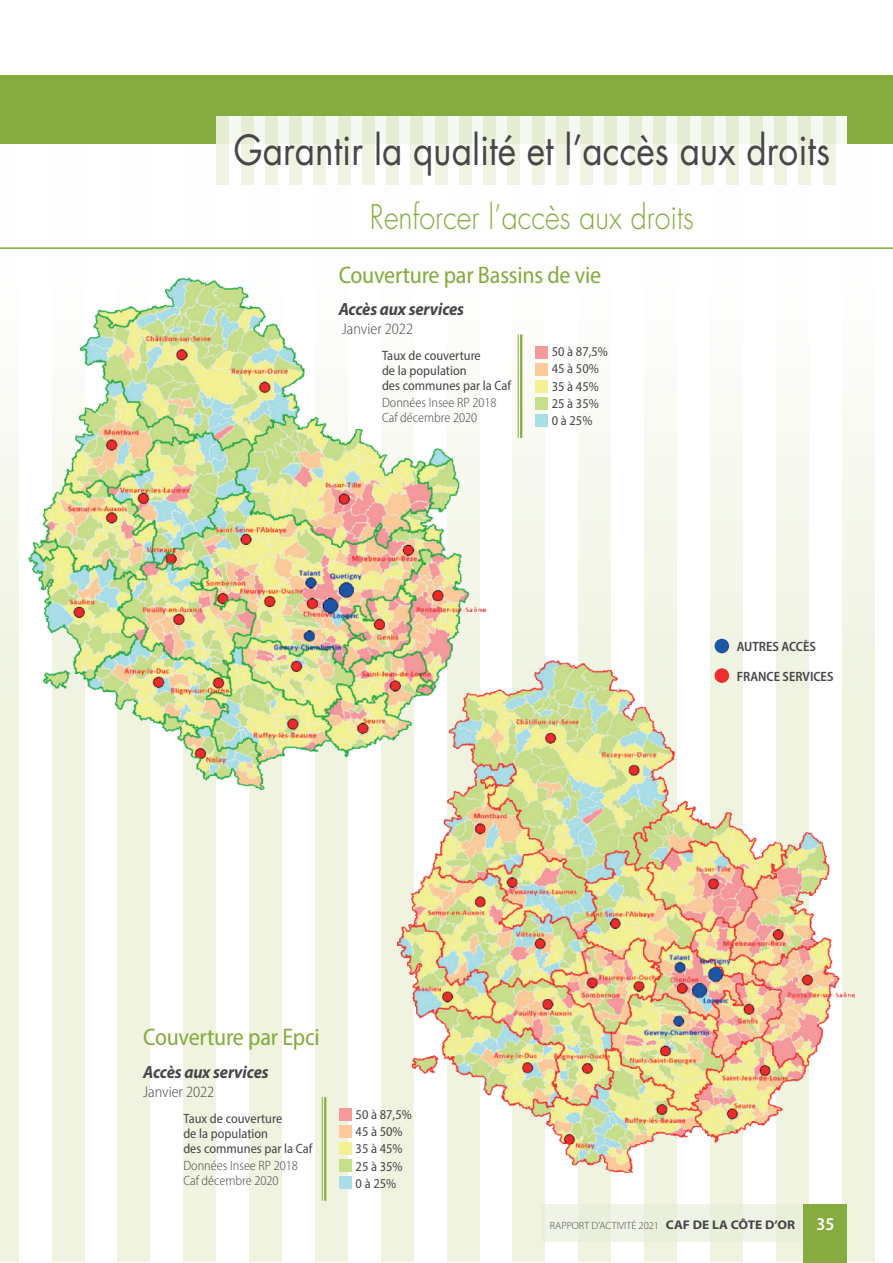
<style>
.page{position:relative;width:893px;height:1263px;background:#fff}
.page>*{position:absolute;margin:0;border:0;box-sizing:border-box;transform-origin:0 0}
.t1{font:40.5px "Futura Std";color:#464748;scale:.87 1}
.t2{font:300 33px "Futura Std";color:#86ab3e;scale:.87 1}
.t3{font:semi-condensed 24px "Myriad Pro";letter-spacing:-.01em;color:#85ab3e}
.t4{font:600 semi-condensed 18px "Myriad Pro";color:#fff}
.t5{font:italic 700 17.7px "Myriad Pro";letter-spacing:-.01em;color:#464748;scale:.93 1}
.t6{font:300 semi-condensed 15.75px "Myriad Pro";color:#464748}
.t7{font:semi-condensed 13.5px/17.2px "Myriad Pro";color:#464748}
.t8{font:300 semi-condensed 13.5px/15px "Myriad Pro";color:#464748}
.t9{font:600 semi-condensed 13.5px/29.5px "Myriad Pro";color:#464748}
.t10{font:300 10.5px "Myriad Pro";color:#464748}
.s1{font-weight:700;font-size:12.6px}
</style>
<div class="page">
<div style="left:0;top:144px;width:19px;height:1118px;background:linear-gradient(to bottom,#fdfdfb,#ebf0d7)"></div>
<div style="left:52px;top:789px;width:33px;height:473px;background:#eff3e0"></div>
<div style="left:118px;top:789px;width:32px;height:473px;background:#eff3e0"></div>
<div style="left:183px;top:789px;width:33px;height:473px;background:#eff3e0"></div>
<svg style="left:249px;top:184px;width:33px;height:1078px;fill:#eff3e0"></svg>
<svg style="left:315px;top:184px;width:33px;height:1078px;fill:#eff3e0"></svg>
<svg style="left:381px;top:184px;width:33px;height:1078px;fill:#eff3e0"></svg>
<svg style="left:447px;top:184px;width:33px;height:1078px"></svg>
<svg style="left:512px;top:184px;width:33px;height:1078px"></svg>
<svg style="left:578px;top:184px;width:33px;height:1078px;fill:#f8f9f1"></svg>
<svg style="left:644px;top:184px;width:33px;height:1078px;fill:#f8f9f1"></svg>
<svg style="left:710px;top:184px;width:33px;height:1078px;fill:#f8f9f1"></svg>
<svg style="left:776px;top:184px;width:33px;height:1078px;fill:#f8f9f1"></svg>
<div style="left:842px;top:144px;width:33px;height:1118px;background:linear-gradient(to bottom,#fdfdfb,#eaf0d7)"></div>
<div style="left:0;top:75px;width:893px;height:69px;background:#86ab3e"></div>
<svg style="left:229px;top:116px;width:618px;height:68px"></svg>
<svg style="left:217px;top:116px;width:12px;height:68px"></svg>
<svg style="left:241px;top:116px;width:12px;height:68px"></svg>
<svg style="left:265px;top:116px;width:12px;height:68px"></svg>
<svg style="left:289px;top:116px;width:13px;height:68px"></svg>
<svg style="left:314px;top:116px;width:12px;height:68px"></svg>
<svg style="left:338px;top:116px;width:12px;height:68px"></svg>
<svg style="left:362px;top:116px;width:12px;height:68px"></svg>
<svg style="left:386px;top:116px;width:13px;height:68px"></svg>
<svg style="left:411px;top:116px;width:12px;height:68px"></svg>
<svg style="left:435px;top:116px;width:12px;height:68px"></svg>
<svg style="left:459px;top:116px;width:12px;height:68px"></svg>
<svg style="left:483px;top:116px;width:13px;height:68px"></svg>
<svg style="left:508px;top:116px;width:12px;height:68px"></svg>
<svg style="left:532px;top:116px;width:12px;height:68px"></svg>
<svg style="left:556px;top:116px;width:12px;height:68px"></svg>
<svg style="left:580px;top:116px;width:13px;height:68px"></svg>
<svg style="left:605px;top:116px;width:12px;height:68px"></svg>
<svg style="left:629px;top:116px;width:12px;height:68px"></svg>
<svg style="left:653px;top:116px;width:12px;height:68px"></svg>
<svg style="left:678px;top:116px;width:12px;height:68px"></svg>
<svg style="left:702px;top:116px;width:12px;height:68px"></svg>
<svg style="left:726px;top:116px;width:12px;height:68px"></svg>
<svg style="left:750px;top:116px;width:12px;height:68px"></svg>
<svg style="left:775px;top:116px;width:12px;height:68px"></svg>
<svg style="left:799px;top:116px;width:12px;height:68px"></svg>
<svg style="left:823px;top:116px;width:12px;height:68px"></svg>
<div style="left:541px;top:1205px;width:263px;height:37px;background:linear-gradient(to right,#eef2e3,#ecf1df)"></div>
<div style="left:803px;top:1205px;width:44px;height:58px;background:#86ab3e"></div>
<hr style="left:0;top:247px;width:893px;height:2px;background:#86ab3e">
<img style="left:29px;top:277px;width:456px;height:512px">
<div style="left:715px;top:639px;width:14px;height:14px;background:#1e56a6;border-radius:50%"></div>
<img style="left:398px;top:661px;width:457px;height:512px">
<div style="left:339px;top:1109px;width:13px;height:12px;background:#f69a9b"></div>
<div style="left:339px;top:1126px;width:13px;height:12px;background:#fccb99"></div>
<div style="left:339px;top:1143px;width:13px;height:12px;background:#f2f193"></div>
<div style="left:339px;top:1160px;width:13px;height:12px;background:#c7de8b"></div>
<div style="left:339px;top:1177px;width:13px;height:12px;background:#aadee7"></div>
<hr style="left:324px;top:1097px;width:2px;height:104px;background:#86ab3e">
<hr style="left:322px;top:1097px;width:1px;height:104px;background:#86ab3e">
<div style="left:535px;top:346px;width:13px;height:12px;background:#f69a9b"></div>
<div style="left:535px;top:363px;width:13px;height:12px;background:#fccb99"></div>
<div style="left:535px;top:380px;width:13px;height:12px;background:#f2f193"></div>
<div style="left:535px;top:397px;width:13px;height:12px;background:#c7de8b"></div>
<div style="left:535px;top:414px;width:13px;height:12px;background:#aadee7"></div>
<hr style="left:520px;top:334px;width:2px;height:104px;background:#86ab3e">
<hr style="left:518px;top:334px;width:1px;height:104px;background:#86ab3e">
<h1 class="t1" style="left:234px;top:124px;width:687px">Garantir la qualité et l’accès aux droits</h1>
<h2 class="t2" style="left:370px;top:197px;width:374px">Renforcer l’accès aux droits</h2>
<h3 class="t3" style="left:339px;top:260px;width:264px">Couverture par Bassins de vie</h3>
<h3 class="t5" style="left:339px;top:298px;width:136px">Accès aux services</h3>
<p class="t6" style="left:342px;top:320px;width:73px">Janvier 2022</p>
<p class="t7" style="left:382px;top:348px;width:131px;line-height:15px">Taux de couverture<br>de la population<br>des communes par la Caf</p>
<p class="t8" style="left:382px;top:395px;width:116px">Données Insee RP 2018<br>Caf décembre 2020</p>
<p class="t7" style="left:552px;top:343px;width:58px">50 à 87,5%<br>45 à 50%<br>35 à 45%<br>25 à 35%<br>0 à 25%</p>
<p class="t9" style="left:737px;top:631px;width:98px">AUTRES ACCÈS<br>FRANCE SERVICES</p>
<h3 class="t3" style="left:143px;top:1022px;width:178px">Couverture par Epci</h3>
<h3 class="t5" style="left:143px;top:1060px;width:136px">Accès aux services</h3>
<p class="t6" style="left:143px;top:1082px;width:73px">Janvier 2022</p>
<p class="t7" style="left:183px;top:1111px;width:131px;line-height:15px">Taux de couverture<br>de la population<br>des communes par la Caf</p>
<p class="t8" style="left:183px;top:1158px;width:116px">Données Insee RP 2018<br>Caf décembre 2020</p>
<p class="t7" style="left:356px;top:1105px;width:58px">50 à 87,5%<br>45 à 50%<br>35 à 45%<br>25 à 35%<br>0 à 25%</p>
<p class="t10" style="left:550px;top:1219px;width:247px">RAPPORT D’ACTIVITÉ 2021 <span class="s1">CAF DE LA CÔTE D’OR</span></p>
<h3 class="t4" style="left:816px;top:1212px;width:19px">35</h3>
</div>
